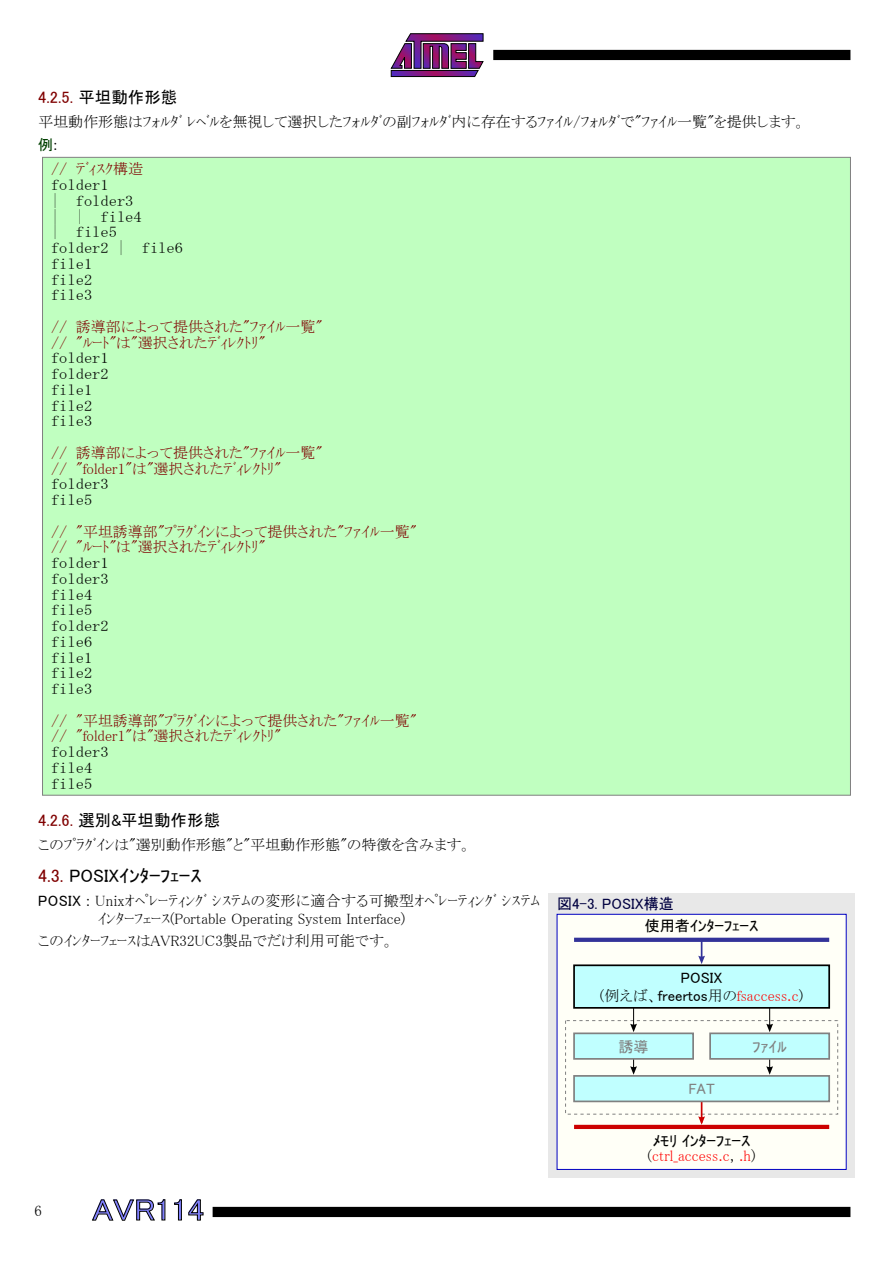
<style>
.page{position:relative;width:893px;height:1263px;background:#fff}
.page>*{position:absolute;margin:0;border:0;box-sizing:border-box;transform-origin:0 0}
.t1{font:30px "MS P Gothic";color:#8080ff;scale:1.1 1}
.t2{font:18px "MS P Gothic";color:#000}
.t3{font:16.5px "MS P Gothic";color:#000}
.t4{font:16.5px "MS P Gothic";color:#800000}
.t5{font:15px/15.8px "MS P Mincho";color:#800000}
.t6{font:15px/15.8px "MS Mincho";color:#000;scale:1.1 1}
.t7{font:15px "MS P Mincho";color:#000}
.t8{font:15px/18px "MS P Mincho";letter-spacing:.02em;color:#000}
.t9{font:15px "MS P Mincho";color:#f00}
.t10{font:15px "MS P Gothic";color:#000}
.t11{font:15px "MS P Gothic";color:#000040}
.t12{font:15px "MS P Gothic";color:#808080}
.t13{font:15px "MS P Gothic";color:#004000}
.s1{color:#000}
.s2{font-family:"MS P Mincho";color:#000}
.s3{font-family:"MS Mincho"}
.s4{color:#800000}
.s5{font-family:"MS P Gothic"}
.s6{font-family:"MS P Gothic";color:#000}
</style>
<div class="page">
<svg style="left:390px;top:33px;width:94px;height:44px"></svg>
<div style="left:493px;top:50px;width:357px;height:10px;background:#000"></div>
<div style="left:213px;top:1207px;width:637px;height:10px;background:#000"></div>
<svg style="left:92px;top:1199px;width:73px;height:22px"></svg>
<svg style="left:174px;top:1199px;width:8px;height:21px"></svg>
<svg style="left:188px;top:1199px;width:15px;height:21px"></svg>
<div style="left:43px;top:157px;width:807px;height:638px;background:#c0ffc0"></div>
<div style="left:549px;top:893px;width:306px;height:285px;background:#e8e8e8"></div>
<div style="left:557px;top:914px;width:289px;height:255px;background:#fffff7"></div>
<div style="left:557px;top:914px;width:290px;height:256px;border:1px solid #0000c0"></div>
<svg style="left:630px;top:1060px;width:7px;height:15px"></svg>
<svg style="left:766px;top:1060px;width:7px;height:15px"></svg>
<svg style="left:698px;top:942px;width:7px;height:22px"></svg>
<svg style="left:698px;top:1102px;width:7px;height:23px"></svg>
<svg style="left:574px;top:938px;width:255px;height:4px"></svg>
<hr style="left:574px;top:1125px;width:255px;height:4px;background:#c00">
<div style="left:574px;top:1033px;width:119px;height:26px;background:#c0ffff"></div>
<div style="left:573px;top:1032px;width:121px;height:28px;border:2px solid #808080"></div>
<div style="left:710px;top:1033px;width:119px;height:26px;background:#c0ffff"></div>
<div style="left:709px;top:1032px;width:121px;height:28px;border:2px solid #808080"></div>
<div style="left:574px;top:1076px;width:255px;height:25px;background:#c0ffff"></div>
<div style="left:573px;top:1075px;width:257px;height:27px;border:2px solid #808080"></div>
<div style="left:574px;top:965px;width:255px;height:43px;background:#c0ffff"></div>
<div style="left:573px;top:964px;width:257px;height:45px;border:2px solid #000"></div>
<svg style="left:630px;top:1008px;width:7px;height:24px"></svg>
<svg style="left:766px;top:1008px;width:7px;height:24px"></svg>
<p class="t4" style="left:38px;top:89px;width:141px">4.2.5. <span class="s1">平坦動作形態</span></p>
<p class="t7" style="left:38px;top:115px;width:769px">平坦動作形態はﾌｫﾙﾀﾞ ﾚﾍﾞﾙを無視して選択したﾌｫﾙﾀﾞの副ﾌｫﾙﾀﾞ内に存在するﾌｧｲﾙ/ﾌｫﾙﾀﾞで"ﾌｧｲﾙ一覧"を提供します。</p>
<p class="t13" style="left:38px;top:137px;width:21px">例<span class="s2">:</span></p>
<p class="t5" style="left:51px;top:161px;width:94px"><span class="s3">//</span> ﾃﾞｨｽｸ構造</p>
<p class="t6" style="left:51px;top:177px;width:121px">folder1<br>| folder3<br>| | file4<br>| file5<br>folder2 | file6 file1<br>file2<br>file3</p>
<p class="t5" style="left:51px;top:319px;width:273px"><span class="s3">//</span> 誘導部によって提供された"ﾌｧｲﾙ一覧" <span class="s3">//</span> "ﾙｰﾄ"は"選択されたﾃﾞｨﾚｸﾄﾘ"</p>
<p class="t6" style="left:51px;top:350px;width:54px">folder1 folder2 file1 file2 file3</p>
<p class="t5" style="left:51px;top:445px;width:273px"><span class="s3">//</span> 誘導部によって提供された"ﾌｧｲﾙ一覧" <span class="s3">//</span> "folder1"は"選択されたﾃﾞｨﾚｸﾄﾘ"</p>
<p class="t6" style="left:51px;top:476px;width:54px">folder3 file5</p>
<p class="t5" style="left:51px;top:523px;width:367px"><span class="s3">//</span> "平坦誘導部"ﾌﾟﾗｸﾞｲﾝによって提供された"ﾌｧｲﾙ一覧" <span class="s3">//</span> "ﾙｰﾄ"は"選択されたﾃﾞｨﾚｸﾄﾘ"</p>
<p class="t6" style="left:51px;top:555px;width:54px">folder1 folder3 file4 file5 folder2 file6 file1 file2 file3</p>
<p class="t5" style="left:51px;top:712px;width:367px"><span class="s3">//</span> "平坦誘導部"ﾌﾟﾗｸﾞｲﾝによって提供された"ﾌｧｲﾙ一覧" <span class="s3">//</span> "folder1"は"選択されたﾃﾞｨﾚｸﾄﾘ"</p>
<p class="t6" style="left:51px;top:744px;width:54px">folder3 file4 file5</p>
<p class="t3" style="left:38px;top:812px;width:183px"><span class="s4">4.2.6.</span> 選別&amp;平坦動作形態</p>
<p class="t7" style="left:38px;top:837px;width:435px">このﾌﾟﾗｸﾞｲﾝは"選別動作形態"と"平坦動作形態"の特徴を含みます。</p>
<p class="t2" style="left:38px;top:866px;width:165px"><span class="s4">4.3.</span> POSIXｲﾝﾀｰﾌｪｰｽ</p>
<p class="t8" style="left:98px;top:891px;width:444px;text-indent:-60px"><span class="s5">POSIX</span> : Unixｵﾍﾟﾚｰﾃｨﾝｸﾞ ｼｽﾃﾑの変形に適合する可搬型ｵﾍﾟﾚｰﾃｨﾝｸﾞ ｼｽﾃﾑｲﾝﾀｰﾌｪｰｽ(Portable Operating System Interface)</p>
<p class="t7" style="left:38px;top:933px;width:357px">このｲﾝﾀｰﾌｪｰｽはAVR32UC3製品でだけ利用可能です。</p>
<p class="t11" style="left:557px;top:896px;width:118px">図4-3. POSIX構造</p>
<p class="t10" style="left:645px;top:918px;width:115px">使用者ｲﾝﾀｰﾌｪｰｽ</p>
<p class="t10" style="left:681px;top:970px;width:43px">POSIX</p>
<p class="t9" style="left:600px;top:988px;width:205px"><span class="s1">(例えば、</span><span class="s6">freertos</span><span class="s1">用の</span>fsaccess.c<span class="s1">)</span></p>
<p class="t12" style="left:619px;top:1039px;width:31px">誘導</p>
<p class="t12" style="left:752px;top:1039px;width:36px">ﾌｧｲﾙ</p>
<p class="t12" style="left:688px;top:1081px;width:28px">FAT</p>
<p class="t7" style="left:35px;top:1203px;width:9px">6</p>
<h1 class="t1" style="left:92px;top:1195px;width:103px">AVR114</h1>
<p class="t10" style="left:653px;top:1133px;width:99px">ﾒﾓﾘ ｲﾝﾀｰﾌｪｰｽ</p>
<p class="t9" style="left:648px;top:1148px;width:110px"><span class="s1">(</span>ctrl_access.c<span class="s1">,</span> .h<span class="s1">)</span></p>
</div>
